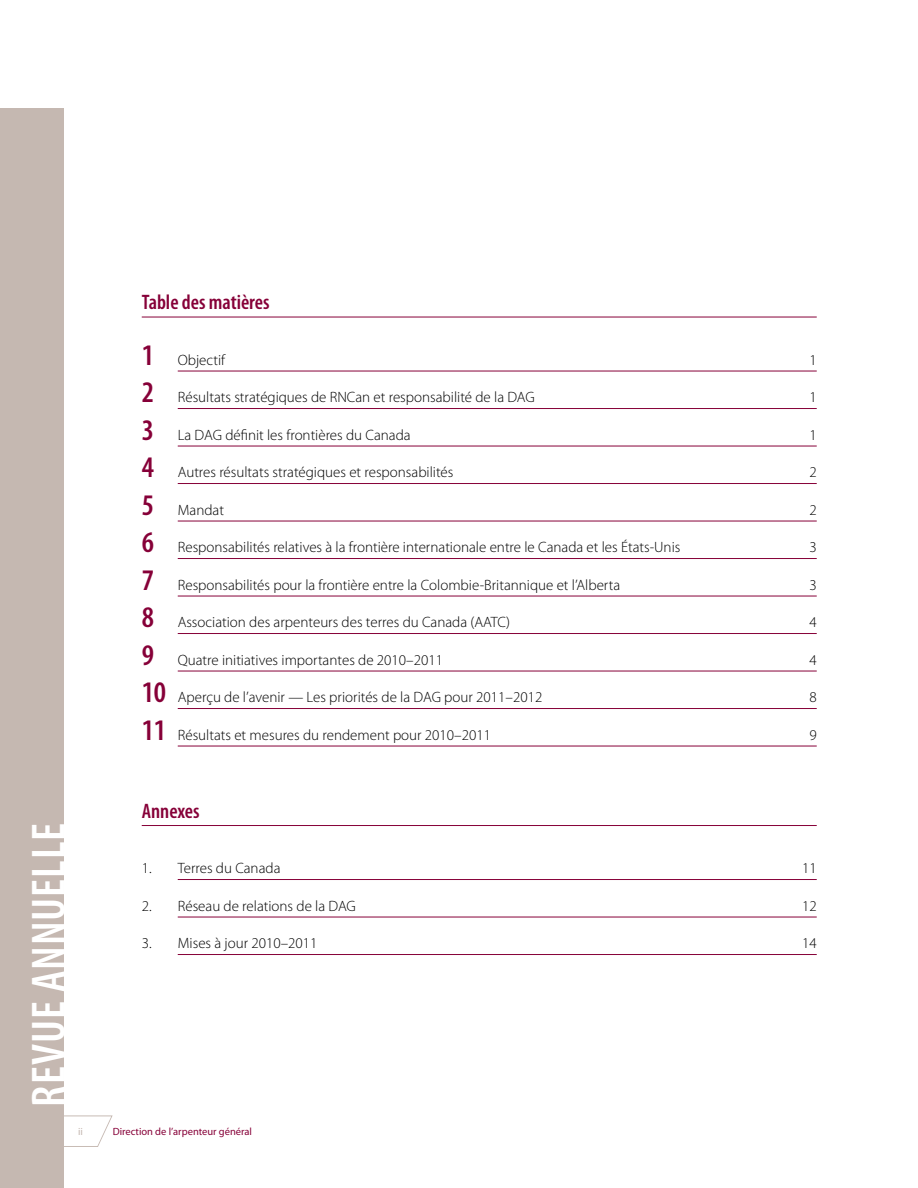
<style>
.page{position:relative;width:918px;height:1188px;background:#fff}
.page>*{position:absolute;margin:0;border:0;box-sizing:border-box;transform-origin:0 0}
.t1{font:600 condensed 48px "Myriad Pro";letter-spacing:.02em;color:#fff}
.t2{font:600 condensed 21px "Myriad Pro";color:#860038}
.t3{font:300 15px "Myriad Pro";color:#000}
.t4{font:10.5px "Myriad Pro";color:#860038}
.t5{font:10.5px "Myriad Pro";color:#c5b8b1}
.s1{font-weight:600;font-stretch:condensed;font-size:30px;color:#860038}
</style>
<div class="page">
<svg style="left:64px;top:1115px;width:49px;height:32px"></svg>
<div style="left:0;top:108px;width:64px;height:1080px;background:#c5b8b1"></div>
<hr style="left:142px;top:317px;width:675px;height:1px;background:#860038">
<hr style="left:178px;top:371px;width:639px;height:1px;background:#860038">
<hr style="left:178px;top:408px;width:639px;height:1px;background:#860038">
<hr style="left:178px;top:446px;width:639px;height:1px;background:#860038">
<hr style="left:178px;top:483px;width:639px;height:1px;background:#860038">
<hr style="left:178px;top:521px;width:639px;height:1px;background:#860038">
<hr style="left:178px;top:558px;width:639px;height:1px;background:#860038">
<hr style="left:178px;top:596px;width:639px;height:1px;background:#860038">
<hr style="left:178px;top:633px;width:639px;height:1px;background:#860038">
<hr style="left:178px;top:671px;width:639px;height:1px;background:#860038">
<hr style="left:178px;top:708px;width:639px;height:1px;background:#860038">
<hr style="left:178px;top:746px;width:639px;height:1px;background:#860038">
<hr style="left:142px;top:825px;width:675px;height:1px;background:#860038">
<hr style="left:178px;top:879px;width:639px;height:1px;background:#860038">
<hr style="left:178px;top:917px;width:639px;height:1px;background:#860038">
<hr style="left:178px;top:954px;width:639px;height:1px;background:#860038">
<h2 class="t2" style="left:142px;top:291px;width:129px">Table des matières</h2>
<h2 class="t3" style="left:142px;top:351px;width:85px"><span class="s1">1</span> Objectif</h2>
<p class="t3" style="left:809px;top:351px;width:9px">1</p>
<h2 class="t3" style="left:142px;top:389px;width:395px"><span class="s1">2</span> Résultats stratégiques de RNCan et responsabilité de la DAG</h2>
<p class="t3" style="left:809px;top:389px;width:9px">1</p>
<h2 class="t3" style="left:142px;top:426px;width:270px"><span class="s1">3</span> La DAG définit les frontières du Canada</h2>
<p class="t3" style="left:809px;top:426px;width:9px">1</p>
<h2 class="t3" style="left:142px;top:464px;width:313px"><span class="s1">4</span> Autres résultats stratégiques et responsabilités</h2>
<p class="t3" style="left:809px;top:464px;width:9px">2</p>
<h2 class="t3" style="left:142px;top:501px;width:84px"><span class="s1">5</span> Mandat</h2>
<p class="t3" style="left:809px;top:501px;width:9px">2</p>
<h2 class="t3" style="left:142px;top:539px;width:540px"><span class="s1">6</span> Responsabilités relatives à la frontière internationale entre le Canada et les États-Unis</h2>
<p class="t3" style="left:809px;top:539px;width:9px">3</p>
<h2 class="t3" style="left:142px;top:576px;width:480px"><span class="s1">7</span> Responsabilités pour la frontière entre la Colombie-Britannique et l’Alberta</h2>
<p class="t3" style="left:809px;top:576px;width:9px">3</p>
<h2 class="t3" style="left:142px;top:614px;width:370px"><span class="s1">8</span> Association des arpenteurs des terres du Canada (AATC)</h2>
<p class="t3" style="left:809px;top:614px;width:9px">4</p>
<h2 class="t3" style="left:142px;top:651px;width:303px"><span class="s1">9</span> Quatre initiatives importantes de 2010–2011</h2>
<p class="t3" style="left:809px;top:651px;width:9px">4</p>
<h2 class="t3" style="left:142px;top:689px;width:402px"><span class="s1">10</span> Aperçu de l’avenir — Les priorités de la DAG pour 2011–2012</h2>
<p class="t3" style="left:809px;top:689px;width:9px">8</p>
<h2 class="t3" style="left:142px;top:726px;width:351px"><span class="s1">11</span> Résultats et mesures du rendement pour 2010–2011</h2>
<p class="t3" style="left:809px;top:726px;width:9px">9</p>
<h1 class="t1" style="left:22px;top:1107px;width:285px;rotate:-90deg">REVUE ANNUELLE</h1>
<h3 class="t2" style="left:142px;top:799px;width:59px">Annexes</h3>
<h4 class="t3" style="left:142px;top:860px;width:140px">1. Terres du Canada</h4>
<p class="t3" style="left:802px;top:860px;width:16px">11</p>
<h4 class="t3" style="left:142px;top:897px;width:216px">2. Réseau de relations de la DAG</h4>
<p class="t3" style="left:802px;top:897px;width:16px">12</p>
<h4 class="t3" style="left:142px;top:935px;width:177px">3. Mises à jour 2010–2011</h4>
<p class="t3" style="left:802px;top:935px;width:16px">14</p>
<p class="t5" style="left:78px;top:1126px;width:6px">ii</p>
<p class="t4" style="left:113px;top:1126px;width:141px">Direction de l’arpenteur général</p>
</div>
